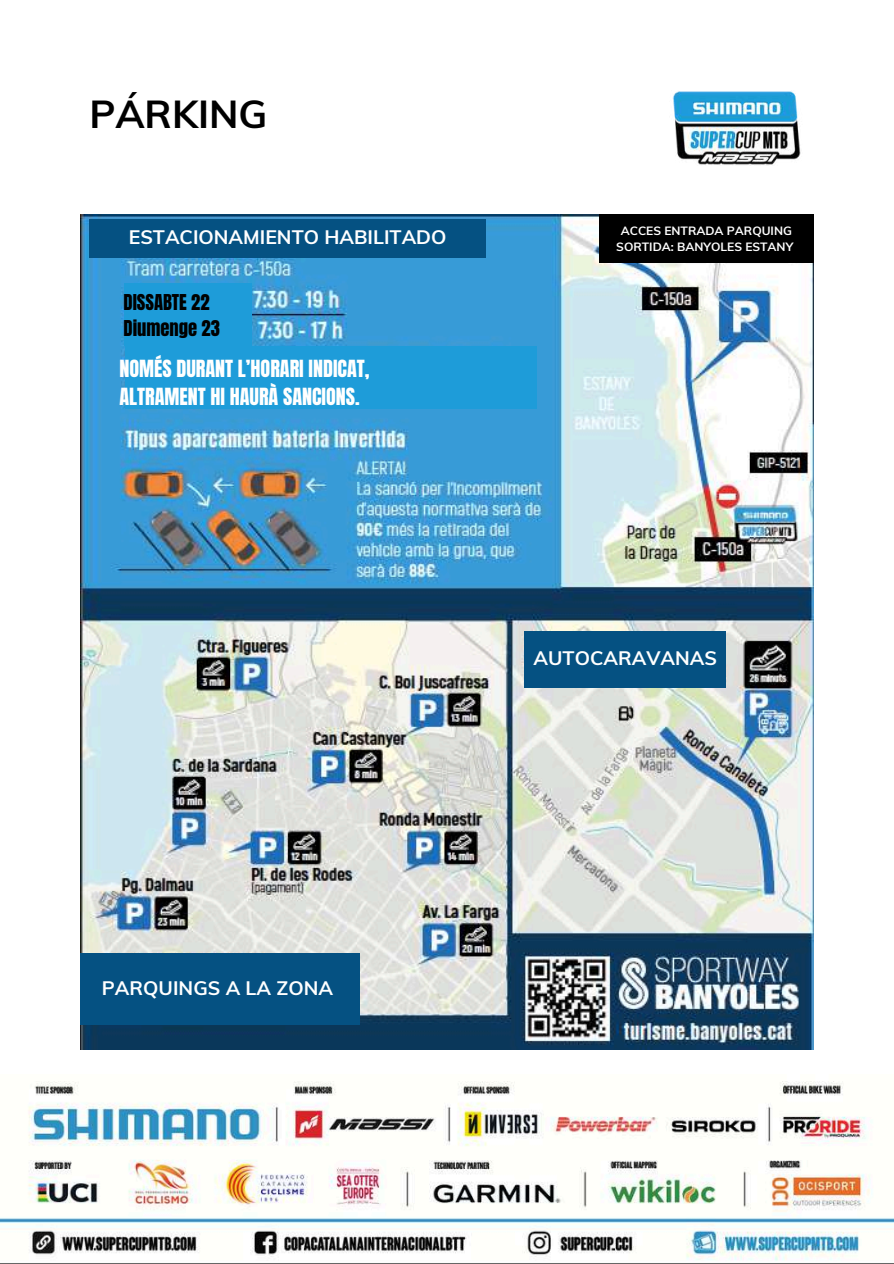
<style>
.page{position:relative;width:894px;height:1264px;background:#fff}
.page>*{position:absolute;margin:0;border:0;box-sizing:border-box;transform-origin:0 0}
.t1{font:700 39px "Muli";color:#000}
.t2{font:20.1px/28.2px "Anton";color:#fff}
.t3{font:700 19.5px "Muli";color:#fff}
.t4{font:18.6px/25.8px "Anton";color:#000}
.t5{font:700 12px/15.8px "Muli";color:#fff;text-align:center}
</style>
<div class="page">
<img style="left:672px;top:90px;width:129px;height:76px">
<img style="left:80px;top:214px;width:733px;height:835px">
<div style="left:599px;top:214px;width:214px;height:49px;background:#000"></div>
<div style="left:80px;top:953px;width:280px;height:71px;background:#055182"></div>
<div style="left:524px;top:631px;width:202px;height:57px;background:#055182"></div>
<div style="left:89px;top:219px;width:397px;height:39px;background:#055182"></div>
<div style="left:124px;top:283px;width:128px;height:63px;background:#1e9cd9"></div>
<div style="left:124px;top:346px;width:412px;height:62px;background:#1e9cd9"></div>
<img style="left:0;top:1081px;width:893px;height:180px">
<h1 class="t1" style="left:89px;top:88px;width:179px">PÁRKING</h1>
<p class="t3" style="left:129px;top:224px;width:319px">ESTACIONAMIENTO HABILITADO</p>
<p class="t4" style="left:123px;top:290px;width:98px">DISSABTE 22<br>Diumenge 23</p>
<p class="t2" style="left:119px;top:355px;width:252px">NOMÉS DURANT L’HORARI INDICAT,<br>ALTRAMENT HI HAURÀ SANCIONS.</p>
<p class="t5" style="left:616px;top:223px;width:178px">ACCES ENTRADA PARQUING<br>SORTIDA: BANYOLES ESTANY</p>
<p class="t3" style="left:533px;top:646px;width:185px">AUTOCARAVANAS</p>
<p class="t3" style="left:102px;top:975px;width:232px">PARQUINGS A LA ZONA</p>
</div>
